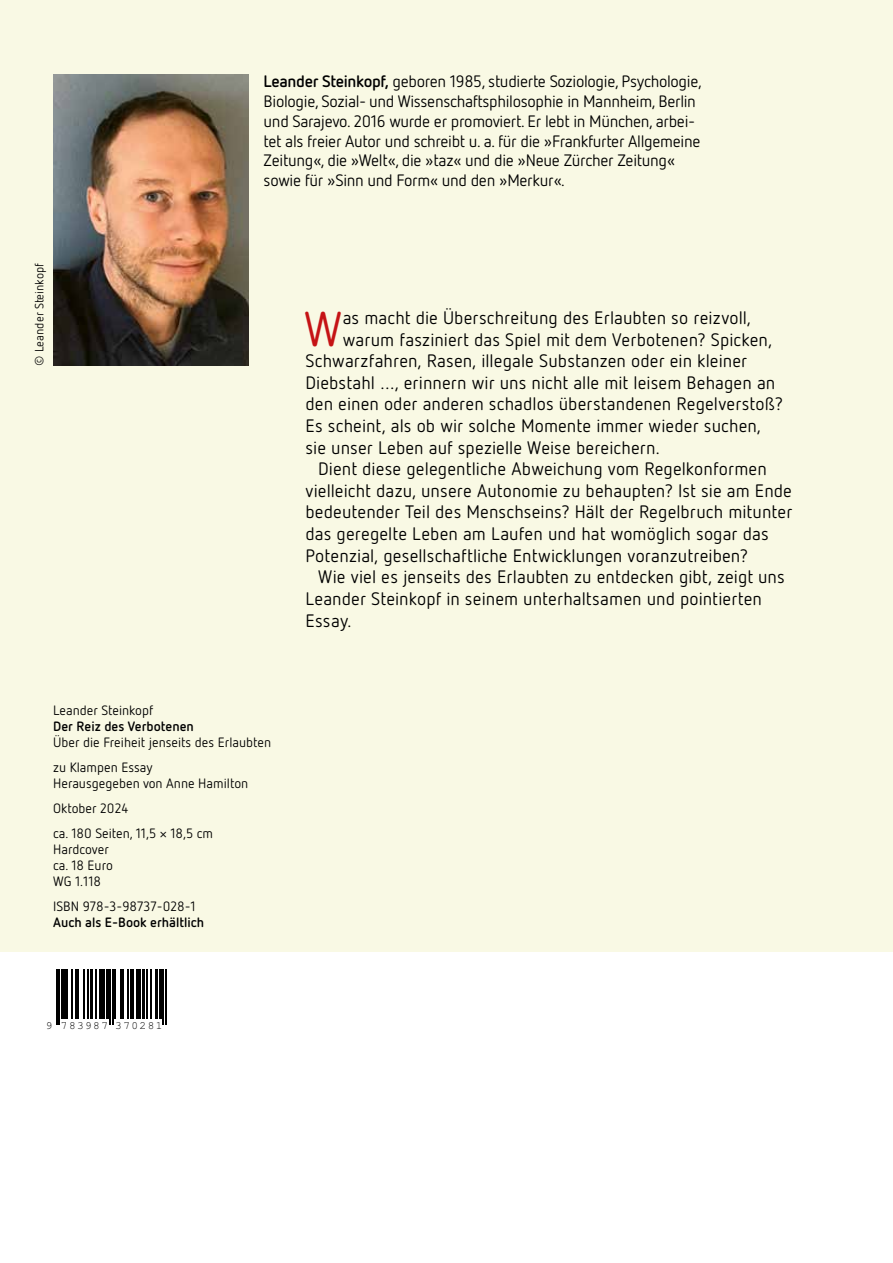
<style>
.page{position:relative;width:893px;height:1263px;background:#fff}
.page>*{position:absolute;margin:0;border:0;box-sizing:border-box;transform-origin:0 0}
.t1{font:48.45px "Netto OT";color:#c51315}
.t2{font:18px "Netto OT";letter-spacing:.005em;color:#000}
.t3{font:16.5px/19.8px "Netto OT";letter-spacing:-.02em;color:#000}
.t4{font:13.5px/24.8px "Netto OT";color:#000}
.t5{font:700 13.5px "Netto OT";color:#000}
.t6{font:12px "Netto OT";color:#000}
.t7{font:11.1px "Helvetica Neue";letter-spacing:.13em;color:#000}
.s1{font-weight:700}
</style>
<div class="page">
<div style="left:0;top:0;width:893px;height:951px;background:#f9f9e4"></div>
<img style="left:53px;top:74px;width:196px;height:292px">
<hr style="left:57px;top:969px;width:1px;height:56px;background:#000">
<hr style="left:59px;top:969px;width:1px;height:56px;background:#000">
<hr style="left:61px;top:969px;width:4px;height:50px;background:#000">
<hr style="left:66px;top:969px;width:2px;height:50px;background:#000">
<hr style="left:72px;top:969px;width:1px;height:50px;background:#000">
<hr style="left:75px;top:969px;width:1px;height:50px;background:#000">
<hr style="left:77px;top:969px;width:1px;height:50px;background:#000">
<hr style="left:83px;top:969px;width:1px;height:50px;background:#000">
<hr style="left:88px;top:969px;width:1px;height:50px;background:#000">
<hr style="left:90px;top:969px;width:2px;height:50px;background:#000">
<hr style="left:96px;top:969px;width:1px;height:50px;background:#000">
<hr style="left:99px;top:969px;width:1px;height:50px;background:#000">
<hr style="left:102px;top:969px;width:3px;height:50px;background:#000">
<hr style="left:106px;top:969px;width:3px;height:50px;background:#000">
<hr style="left:110px;top:969px;width:1px;height:56px;background:#000">
<hr style="left:112px;top:969px;width:1px;height:56px;background:#000">
<hr style="left:114px;top:969px;width:1px;height:50px;background:#000">
<hr style="left:120px;top:969px;width:1px;height:50px;background:#000">
<hr style="left:122px;top:969px;width:1px;height:50px;background:#000">
<hr style="left:127px;top:969px;width:1px;height:50px;background:#000">
<hr style="left:131px;top:969px;width:3px;height:50px;background:#000">
<hr style="left:136px;top:969px;width:1px;height:50px;background:#000">
<hr style="left:139px;top:969px;width:2px;height:50px;background:#000">
<hr style="left:142px;top:969px;width:2px;height:50px;background:#000">
<hr style="left:147px;top:969px;width:1px;height:50px;background:#000">
<hr style="left:150px;top:969px;width:1px;height:50px;background:#000">
<hr style="left:155px;top:969px;width:2px;height:50px;background:#000">
<hr style="left:159px;top:969px;width:3px;height:50px;background:#000">
<hr style="left:163px;top:969px;width:1px;height:56px;background:#000">
<hr style="left:165px;top:969px;width:1px;height:56px;background:#000">
<p class="t6" style="left:32px;top:366px;width:104px;rotate:-90deg">© Leander Steinkopf</p>
<p class="t3" style="left:264px;top:71px;width:440px"><span class="s1">Leander Steinkopf,</span> geboren 1985, studierte Soziologie, Psychologie, Biologie, Sozial- und Wissenschaftsphilosophie in Mannheim, Berlin und Sarajevo. 2016 wurde er promoviert. Er lebt in München, arbei&shy;tet als freier Autor und schreibt u. a. für die »Frankfurter Allgemeine Zeitung«, die »Welt«, die »taz« und die »Neue Zürcher Zeitung« sowie für »Sinn und Form« und den »Merkur«.</p>
<h1 class="t1" style="left:304px;top:299px;width:39px">W</h1>
<p class="t2" style="left:343px;top:307px;width:410px">as macht die Überschreitung des Erlaubten so reizvoll,</p>
<p class="t2" style="left:343px;top:328px;width:431px">warum fasziniert das Spiel mit dem Verbotenen? Spicken,</p>
<p class="t2" style="left:305px;top:350px;width:443px">Schwarzfahren, Rasen, illegale Substanzen oder ein kleiner</p>
<p class="t2" style="left:305px;top:372px;width:471px">Diebstahl …, erinnern wir uns nicht alle mit leisem Behagen an</p>
<p class="t2" style="left:305px;top:393px;width:479px">den einen oder anderen schadlos überstandenen Regelverstoß?</p>
<p class="t2" style="left:305px;top:415px;width:457px">Es scheint, als ob wir solche Momente immer wieder suchen,</p>
<p class="t2" style="left:305px;top:436px;width:356px">sie unser Leben auf spezielle Weise bereichern.</p>
<p class="t2" style="left:318px;top:458px;width:450px">Dient diese gelegentliche Abweichung vom Regelkonformen</p>
<p class="t2" style="left:305px;top:480px;width:488px">vielleicht dazu, unsere Autonomie zu behaupten? Ist sie am Ende</p>
<p class="t2" style="left:305px;top:501px;width:488px">bedeutender Teil des Menschseins? Hält der Regelbruch mitunter</p>
<p class="t2" style="left:305px;top:523px;width:465px">das geregelte Leben am Laufen und hat womöglich sogar das</p>
<p class="t2" style="left:305px;top:544px;width:444px">Potenzial, gesellschaftliche Entwicklungen voranzutreiben?</p>
<p class="t2" style="left:318px;top:566px;width:468px">Wie viel es jenseits des Erlaubten zu entdecken gibt, zeigt uns</p>
<p class="t2" style="left:305px;top:588px;width:458px">Leander Steinkopf in seinem unterhaltsamen und pointierten</p>
<p class="t2" style="left:305px;top:609px;width:48px">Essay.</p>
<p class="t4" style="left:53px;top:697px;width:102px">Leander Steinkopf</p>
<p class="t5" style="left:53px;top:718px;width:142px">Der Reiz des Verbotenen</p>
<p class="t4" style="left:53px;top:730px;width:220px">Über die Freiheit jenseits des Erlaubten zu Klampen Essay</p>
<p class="t4" style="left:53px;top:771px;width:197px">Herausgegeben von Anne Hamilton<br>Oktober 2024<br>ca. 180 Seiten, 11,5 × 18,5 cm</p>
<p class="t4" style="left:53px;top:841px;width:61px;line-height:16.2px">Hardcover ca. 18 Euro<br>WG 1.118</p>
<p class="t4" style="left:53px;top:893px;width:144px">ISBN 978-3-98737-028-1</p>
<p class="t5" style="left:53px;top:914px;width:153px">Auch als E-Book erhältlich</p>
<p class="t7" style="left:46px;top:1018px;width:118px">9 783987 370281</p>
</div>
